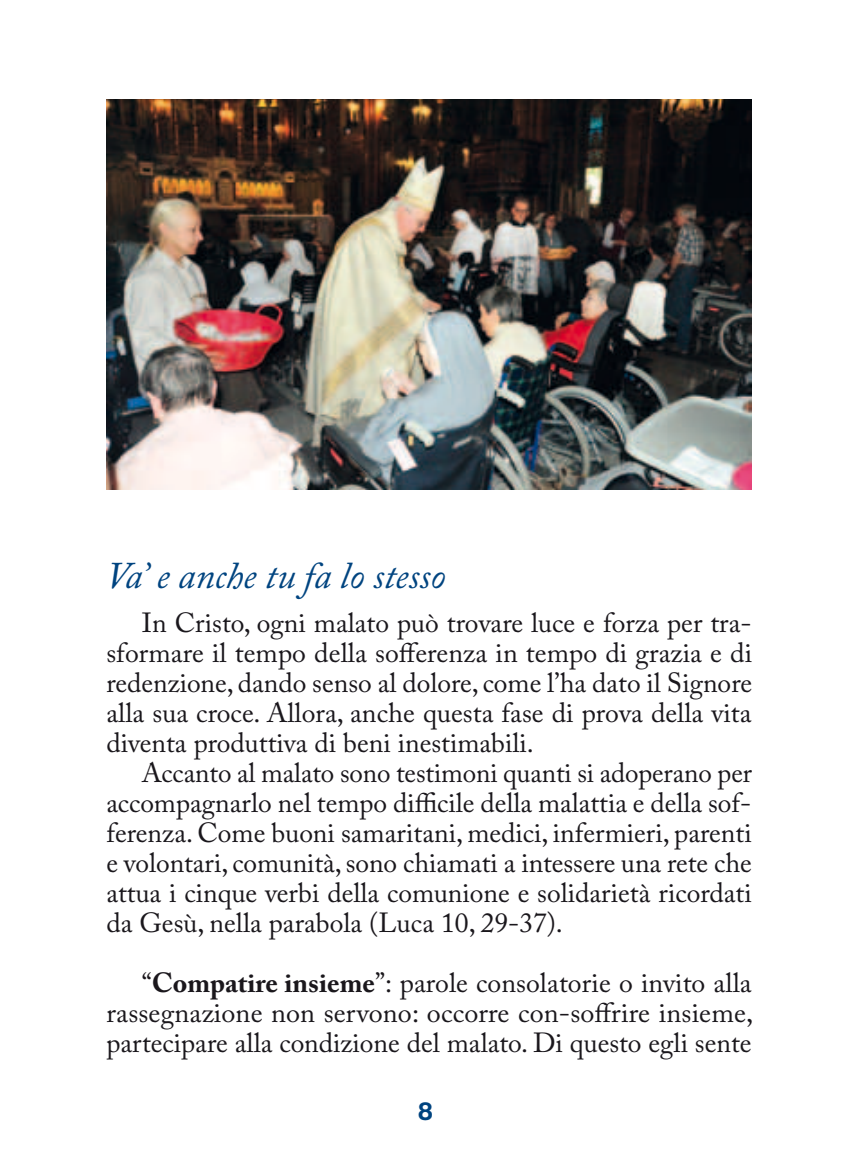
<style>
.page{position:relative;width:851px;height:1170px;background:#fff}
.page>*{position:absolute;margin:0;border:0;box-sizing:border-box;transform-origin:0 0}
.t1{font:italic 37.5px "Adobe Caslon Pro";color:#004480}
.t2{font:27.5px/30px "Adobe Caslon Pro";color:#1a171c;text-align:justify}
.t3{font:700 25px "Helvetica Rounded";color:#004480}
.s1{font-weight:700}
</style>
<div class="page">
<img style="left:106px;top:99px;width:645px;height:390px">
<h1 class="t1" style="left:106px;top:553px;width:340px">Va’ e anche tu fa lo stesso</h1>
<p class="t2" style="left:106px;top:607px;width:647px;text-indent:35px">In Cristo, ogni malato può trovare luce e forza per tra&shy;sformare il tempo della sofferenza in tempo di grazia e di redenzione, dando senso al dolore, come l’ha dato il Signore alla sua croce. Allora, anche questa fase di prova della vita diventa produttiva di beni inestimabili.</p>
<p class="t2" style="left:106px;top:757px;width:647px;text-indent:35px">Accanto al malato sono testimoni quanti si adoperano per accompagnarlo nel tempo difficile della malattia e della sof&shy;ferenza. Come buoni samaritani, medici, infermieri, parenti e volontari, comunità, sono chiamati a intessere una rete che attua i cinque verbi della comunione e solidarietà ricordati da Gesù, nella parabola (Luca 10, 29-37).</p>
<p class="t2" style="left:106px;top:967px;width:648px;text-indent:35px">“<span class="s1">Compatire insieme</span>”: parole consolatorie o invito alla rassegnazione non servono: occorre con-soffrire insieme, partecipare alla condizione del malato. Di questo egli sente</p>
<p class="t3" style="left:418px;top:1095px;width:17px">8</p>
</div>
